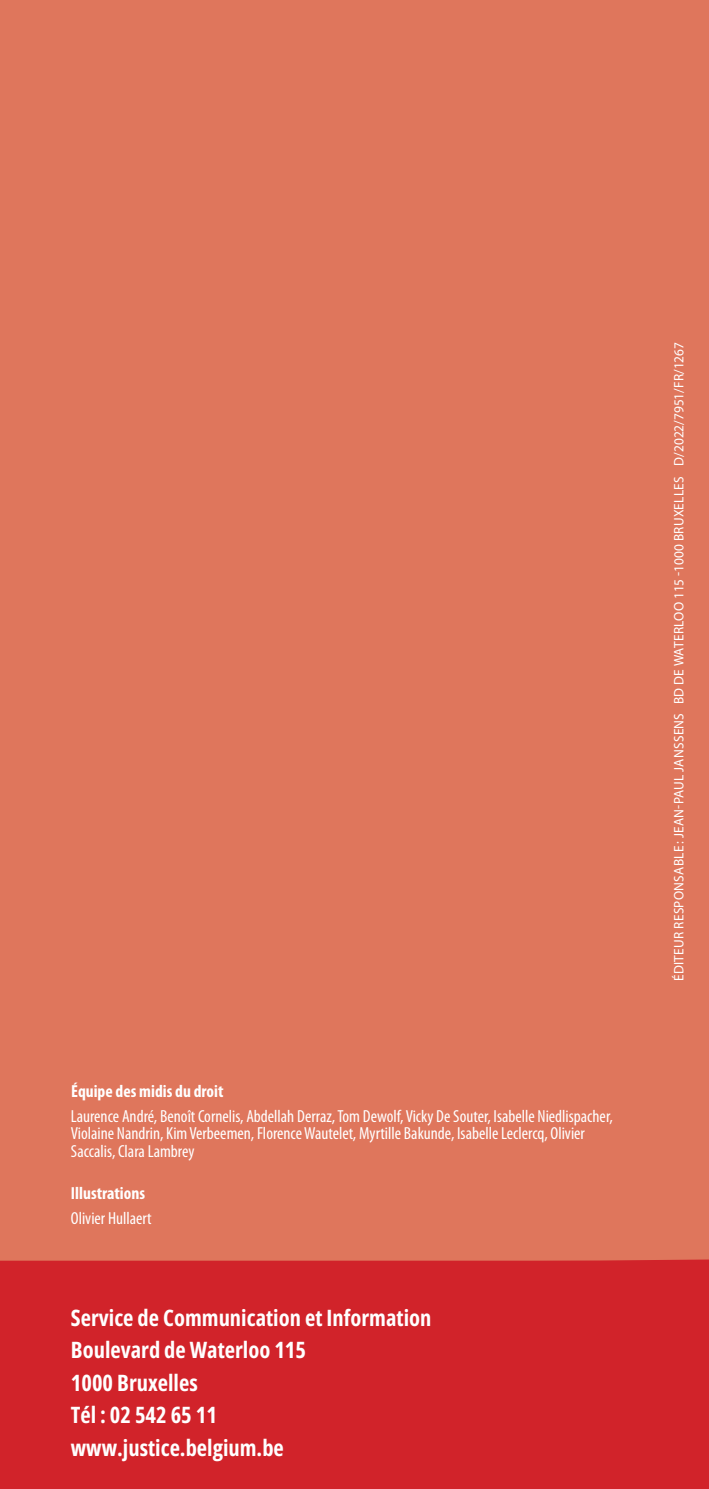
<style>
.page{position:relative;width:709px;height:1489px;background:#fff}
.page>*{position:absolute;margin:0;border:0;box-sizing:border-box;transform-origin:0 0}
.FODJ_Body{font:700 22.5px "Open Sans Condensed";color:#fff}
.FODJ_Legend_Pictures{font:condensed 17.5px/17.5px "Myriad Pro";color:#fff}
.JN_COLOFON{font:700 condensed 17.5px "Myriad Pro";color:#fff}
.Just_Legend_Pictures{font:13.75px "Myriad Pro";letter-spacing:.02em;color:#fff}
</style>
<div class="page">
<div style="left:0;top:0;width:709px;height:1488px;background:#df765c"></div>
<div style="left:0;top:1259px;width:709px;height:229px;background:#d1232a"></div>
<p class="JN_COLOFON" style="left:71px;top:1080px;width:154px">Équipe des midis du droit</p>
<p class="FODJ_Legend_Pictures" style="left:71px;top:1107px;width:543px">Laurence André, Benoît Cornelis, Abdellah Derraz, Tom Dewolf, Vicky De Souter, Isabelle Niedlispacher,<br>Violaine Nandrin, Kim Verbeemen, Florence Wautelet, Myrtille Bakunde, Isabelle Leclercq, Olivier<br>Saccalis, Clara Lambrey</p>
<p class="JN_COLOFON" style="left:71px;top:1182px;width:76px">Illustrations</p>
<p class="FODJ_Legend_Pictures" style="left:71px;top:1208px;width:82px">Olivier Hullaert</p>
<p class="FODJ_Body" style="left:71px;top:1301px;width:362px">Service de Communication et Information</p>
<p class="FODJ_Body" style="left:71px;top:1334px;width:237px">Boulevard de Waterloo 115</p>
<p class="FODJ_Body" style="left:71px;top:1366px;width:128px">1000 Bruxelles</p>
<p class="FODJ_Body" style="left:71px;top:1399px;width:148px">Tél : 02 542 65 11</p>
<p class="FODJ_Body" style="left:71px;top:1431px;width:214px">www.justice.belgium.be</p>
<p class="Just_Legend_Pictures" style="left:670px;top:981px;width:640px;rotate:-90deg">ÉDITEUR RESPONSABLE : JEAN-PAUL JANSSENS BD DE WATERLOO 115 -1000 BRUXELLES D/2022/7951/FR/1267</p>
</div>
